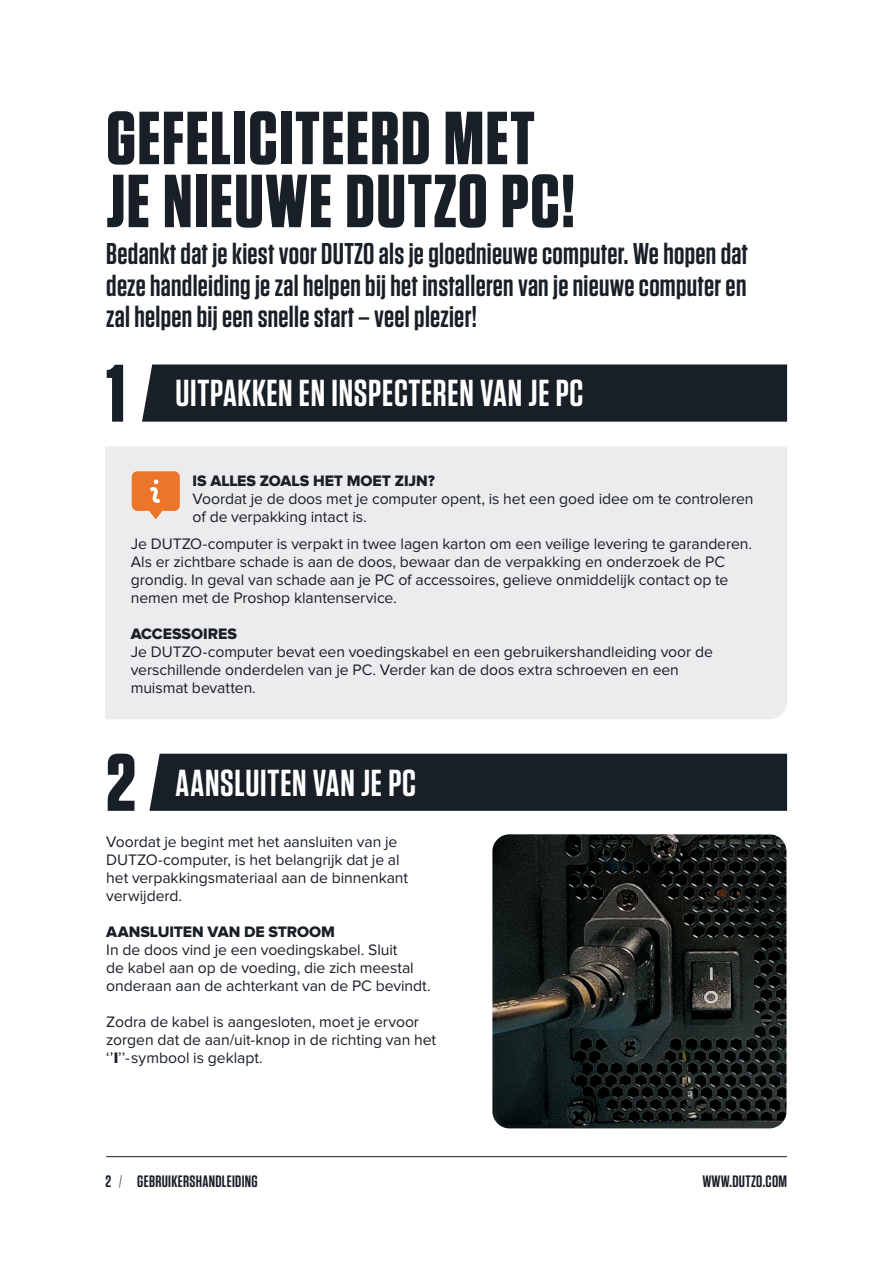
<style>
.page{position:relative;width:893px;height:1263px;background:#fff}
.page>*{position:absolute;margin:0;border:0;box-sizing:border-box;transform-origin:0 0}
.t1{font:700 81px "Tungsten";color:#191f27}
.t2{font:700 75px "Tungsten";letter-spacing:.02em;color:#191f27}
.t3{font:600 37.5px "Tungsten";letter-spacing:.02em;color:#fff}
.t4{font:600 30px/31.5px "Tungsten";letter-spacing:.01em;color:#191f27}
.t5{font:600 16.5px "Tungsten";letter-spacing:.02em;color:#191f27}
.t6{font:15.75px/18px "Proxima Nova";letter-spacing:-.005em;color:#191f27}
.t7{font:15.75px "Proxima Nova Extrabld";letter-spacing:-.005em;color:#191f27}
.s1{font-family:"Proxima Nova Extrabld"}
.s2{font-weight:300}
</style>
<div class="page">
<div style="left:149px;top:754px;width:638px;height:57px;background:#191f27"></div>
<hr style="left:106px;top:1156px;width:681px;height:1px;background:#191f27">
<div style="left:105px;top:446px;width:682px;height:273px;background:#ececee"></div>
<svg style="left:132px;top:471px;width:48px;height:48px;background:#ec8e52"></svg>
<div style="left:142px;top:364px;width:645px;height:58px;background:#191f27"></div>
<img style="left:492px;top:834px;width:294px;height:294px">
<p class="t2" style="left:106px;top:98px;width:430px">GEFELICITEERD MET</p>
<p class="t2" style="left:106px;top:161px;width:470px">JE NIEUWE DUTZO PC!</p>
<p class="t4" style="left:106px;top:239px;width:643px">Bedankt dat je kiest voor DUTZO als je gloednieuwe computer. We hopen dat deze handleiding je zal helpen bij het installeren van je nieuwe computer en</p>
<p class="t4" style="left:106px;top:302px;width:372px">zal helpen bij een snelle start – veel plezier!</p>
<p class="t1" style="left:106px;top:350px;width:21px">1</p>
<p class="t3" style="left:175px;top:373px;width:410px">UITPAKKEN EN INSPECTEREN VAN JE PC</p>
<p class="t7" style="left:193px;top:473px;width:244px">IS ALLES ZOALS HET MOET ZIJN?</p>
<p class="t6" style="left:193px;top:490px;width:562px">Voordat je de doos met je computer opent, is het een goed idee om te controleren of de verpakking intact is.</p>
<p class="t6" style="left:131px;top:535px;width:623px">Je DUTZO-computer is verpakt in twee lagen karton om een veilige levering te garanderen.<br>Als er zichtbare schade is aan de doos, bewaar dan de verpakking en onderzoek de PC grondig. In geval van schade aan je PC of accessoires, gelieve onmiddelijk contact op te nemen met de Proshop klantenservice.</p>
<p class="t7" style="left:131px;top:626px;width:108px">ACCESSOIRES</p>
<p class="t6" style="left:131px;top:643px;width:584px">Je DUTZO-computer bevat een voedingskabel en een gebruikershandleiding voor de verschillende onderdelen van je PC. Verder kan de doos extra schroeven en een</p>
<p class="t6" style="left:131px;top:679px;width:127px">muismat bevatten.</p>
<p class="t1" style="left:106px;top:739px;width:31px">2</p>
<p class="t6" style="left:106px;top:833px;width:303px">Voordat je begint met het aansluiten van je DUTZO-computer, is het belangrijk dat je al het verpakkingsmateriaal aan de binnenkant verwijderd.</p>
<p class="t7" style="left:106px;top:924px;width:230px">AANSLUITEN VAN DE STROOM</p>
<p class="t6" style="left:106px;top:941px;width:326px">In de doos vind je een voedingskabel. Sluit<br>de kabel aan op de voeding, die zich meestal onderaan aan de achterkant van de PC bevindt.</p>
<p class="t6" style="left:106px;top:1013px;width:331px">Zodra de kabel is aangesloten, moet je ervoor zorgen dat de aan/uit-knop in de richting van het ‘’<span class="s1">I</span>’’-symbool is geklapt.</p>
<p class="t3" style="left:175px;top:763px;width:242px">AANSLUITEN VAN JE PC</p>
<p class="t5" style="left:105px;top:1173px;width:154px">2 <span class="s2">/</span> GEBRUIKERSHANDLEIDING</p>
<p class="t5" style="left:702px;top:1173px;width:86px">WWW.DUTZO.COM</p>
</div>
